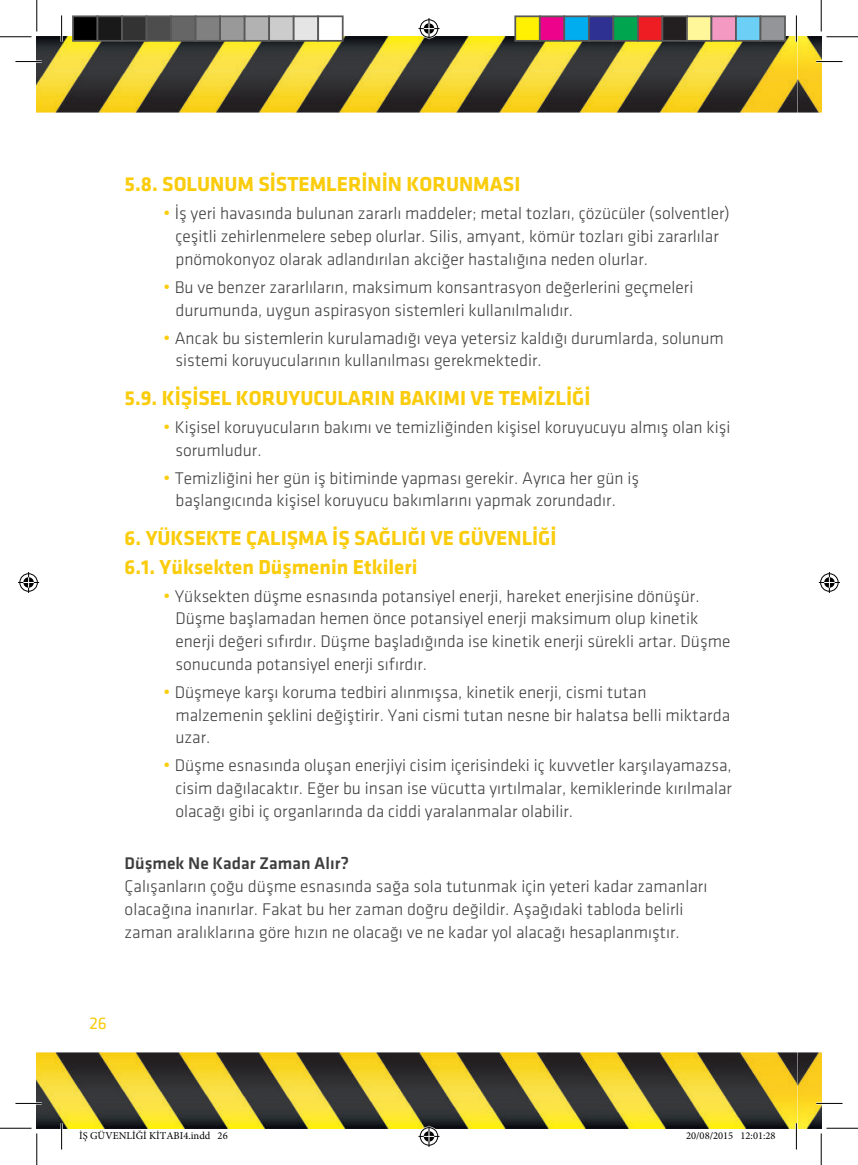
<style>
.page{position:relative;width:858px;height:1165px;background:#fff}
.page>*{position:absolute;margin:0;border:0;box-sizing:border-box;transform-origin:0 0}
.t1{font:700 21px/28.7px "Klavika";color:#facc0c}
.t2{font:300 17.5px/22.8px "Klavika";color:#3e3e3f}
.t3{font:500 17.5px "Klavika";color:#3e3e3f}
.t4{font:17.5px "Klavika";color:#facc0c}
.t5{font:10.5px "Minion Pro";color:#000}
.s1{font-size:19.25px;color:#facc0c}
</style>
<div class="page">
<img style="left:37px;top:37px;width:784px;height:76px">
<img style="left:37px;top:1052px;width:784px;height:76px">
<hr style="left:15px;top:60px;width:27px;height:3px;background:#fff">
<hr style="left:816px;top:60px;width:26px;height:3px;background:#fff">
<hr style="left:15px;top:1102px;width:27px;height:2px;background:#fff">
<hr style="left:816px;top:1102px;width:26px;height:2px;background:#fff">
<hr style="left:60px;top:15px;width:3px;height:27px;background:#fff">
<hr style="left:60px;top:1123px;width:3px;height:26px;background:#fff">
<hr style="left:795px;top:15px;width:2px;height:27px;background:#fff">
<hr style="left:795px;top:1123px;width:2px;height:26px;background:#fff">
<svg style="left:15px;top:61px;width:27px;height:1px"></svg>
<svg style="left:816px;top:61px;width:26px;height:1px"></svg>
<svg style="left:15px;top:1103px;width:27px;height:1px"></svg>
<svg style="left:816px;top:1103px;width:26px;height:1px"></svg>
<svg style="left:61px;top:15px;width:1px;height:27px"></svg>
<svg style="left:61px;top:1123px;width:1px;height:26px"></svg>
<svg style="left:795px;top:15px;width:1px;height:27px"></svg>
<svg style="left:795px;top:1123px;width:1px;height:26px"></svg>
<hr style="left:0;top:36px;width:32px;height:1px;background:#000">
<hr style="left:826px;top:36px;width:31px;height:1px;background:#000">
<hr style="left:0;top:1128px;width:32px;height:1px;background:#000">
<hr style="left:826px;top:1128px;width:31px;height:1px;background:#000">
<hr style="left:36px;top:0;width:1px;height:31px;background:#000">
<hr style="left:36px;top:1133px;width:1px;height:32px;background:#000">
<hr style="left:820px;top:0;width:1px;height:31px;background:#000">
<hr style="left:820px;top:1133px;width:1px;height:32px;background:#000">
<svg style="left:418px;top:18px;width:21px;height:21px"></svg>
<svg style="left:418px;top:1126px;width:21px;height:21px"></svg>
<svg style="left:18px;top:572px;width:21px;height:21px"></svg>
<svg style="left:818px;top:572px;width:21px;height:21px"></svg>
<div style="left:73px;top:16px;width:24px;height:25px;background:#000"></div>
<div style="left:72px;top:15px;width:26px;height:27px;border:2px solid #595959"></div>
<div style="left:97px;top:16px;width:25px;height:25px;background:#191919"></div>
<div style="left:97px;top:15px;width:26px;height:27px;border:2px solid #595959"></div>
<div style="left:122px;top:16px;width:24px;height:25px;background:#333"></div>
<div style="left:121px;top:15px;width:26px;height:27px;border:2px solid #595959"></div>
<div style="left:146px;top:16px;width:25px;height:25px;background:#4d4d4d"></div>
<div style="left:146px;top:15px;width:26px;height:27px;border:2px solid #595959"></div>
<div style="left:171px;top:16px;width:24px;height:25px;background:#666"></div>
<div style="left:170px;top:15px;width:26px;height:27px;border:2px solid #595959"></div>
<div style="left:195px;top:16px;width:25px;height:25px;background:#808080"></div>
<div style="left:195px;top:15px;width:26px;height:27px;border:2px solid #595959"></div>
<div style="left:220px;top:16px;width:24px;height:25px;background:#999"></div>
<div style="left:219px;top:15px;width:26px;height:27px;border:2px solid #595959"></div>
<div style="left:244px;top:16px;width:25px;height:25px;background:#b2b2b2"></div>
<div style="left:244px;top:15px;width:26px;height:27px;border:2px solid #595959"></div>
<div style="left:269px;top:16px;width:24px;height:25px;background:#ccc"></div>
<div style="left:268px;top:15px;width:26px;height:27px;border:2px solid #595959"></div>
<div style="left:293px;top:16px;width:25px;height:25px;background:#e5e5e5"></div>
<div style="left:293px;top:15px;width:26px;height:27px;border:2px solid #595959"></div>
<div style="left:318px;top:16px;width:24px;height:25px;background:#fff"></div>
<div style="left:317px;top:15px;width:26px;height:27px;border:2px solid #595959"></div>
<div style="left:515px;top:16px;width:24px;height:25px;background:#fff101"></div>
<div style="left:514px;top:15px;width:26px;height:27px;border:2px solid #595959"></div>
<div style="left:539px;top:16px;width:25px;height:25px;background:#ed028c"></div>
<div style="left:538px;top:15px;width:27px;height:27px;border:2px solid #595959"></div>
<div style="left:564px;top:16px;width:24px;height:25px;background:#00aeef"></div>
<div style="left:563px;top:15px;width:26px;height:27px;border:2px solid #595959"></div>
<div style="left:588px;top:16px;width:25px;height:25px;background:#2e3092"></div>
<div style="left:587px;top:15px;width:27px;height:27px;border:2px solid #595959"></div>
<div style="left:613px;top:16px;width:24px;height:25px;background:#00a54f"></div>
<div style="left:612px;top:15px;width:26px;height:27px;border:2px solid #595959"></div>
<div style="left:637px;top:16px;width:25px;height:25px;background:#ee1d23"></div>
<div style="left:636px;top:15px;width:27px;height:27px;border:2px solid #595959"></div>
<div style="left:662px;top:16px;width:24px;height:25px;background:#231f20"></div>
<div style="left:661px;top:15px;width:26px;height:27px;border:2px solid #595959"></div>
<div style="left:686px;top:16px;width:25px;height:25px;background:#fff79a"></div>
<div style="left:685px;top:15px;width:27px;height:27px;border:2px solid #595959"></div>
<div style="left:711px;top:16px;width:24px;height:25px;background:#f499c2"></div>
<div style="left:710px;top:15px;width:26px;height:27px;border:2px solid #595959"></div>
<div style="left:735px;top:16px;width:25px;height:25px;background:#6bcff6"></div>
<div style="left:734px;top:15px;width:27px;height:27px;border:2px solid #595959"></div>
<div style="left:760px;top:16px;width:24px;height:25px;background:#939598"></div>
<div style="left:759px;top:15px;width:26px;height:27px;border:2px solid #595959"></div>
<p class="t1" style="left:125px;top:170px;width:397px">5.8. SOLUNUM SİSTEMLERİNİN KORUNMASI</p>
<p class="t2" style="left:175px;top:203px;width:555px;text-indent:-12px"><span class="s1">•</span> İş yeri havasında bulunan zararlı maddeler; metal tozları, çözücüler (solventler) çeşitli zehirlenmelere sebep olurlar. Silis, amyant, kömür tozları gibi zararlılar pnömokonyoz olarak adlandırılan akciğer hastalığına neden olurlar.</p>
<p class="t2" style="left:175px;top:276px;width:519px;text-indent:-12px"><span class="s1">•</span> Bu ve benzer zararlıların, maksimum konsantrasyon değerlerini geçmeleri durumunda, uygun aspirasyon sistemleri kullanılmalıdır.</p>
<p class="t2" style="left:175px;top:327px;width:549px;text-indent:-12px"><span class="s1">•</span> Ancak bu sistemlerin kurulamadığı veya yetersiz kaldığı durumlarda, solunum sistemi koruyucularının kullanılması gerekmektedir.</p>
<p class="t1" style="left:125px;top:384px;width:467px">5.9. KİŞİSEL KORUYUCULARIN BAKIMI VE TEMİZLİĞİ</p>
<p class="t2" style="left:175px;top:416px;width:556px;text-indent:-12px"><span class="s1">•</span> Kişisel koruyucuların bakımı ve temizliğinden kişisel koruyucuyu almış olan kişi sorumludur.</p>
<p class="t2" style="left:175px;top:467px;width:465px;text-indent:-12px"><span class="s1">•</span> Temizliğini her gün iş bitiminde yapması gerekir. Ayrıca her gün iş başlangıcında kişisel koruyucu bakımlarını yapmak zorundadır.</p>
<p class="t1" style="left:125px;top:524px;width:433px">6. YÜKSEKTE ÇALIŞMA İŞ SAĞLIĞI VE GÜVENLİĞİ<br>6.1. Yüksekten Düşmenin Etkileri</p>
<p class="t2" style="left:175px;top:585px;width:556px;text-indent:-12px"><span class="s1">•</span> Yüksekten düşme esnasında potansiyel enerji, hareket enerjisine dönüşür.<br>Düşme başlamadan hemen önce potansiyel enerji maksimum olup kinetik enerji değeri sıfırdır. Düşme başladığında ise kinetik enerji sürekli artar. Düşme sonucunda potansiyel enerji sıfırdır.</p>
<p class="t2" style="left:175px;top:681px;width:556px;text-indent:-12px"><span class="s1">•</span> Düşmeye karşı koruma tedbiri alınmışsa, kinetik enerji, cismi tutan malzemenin şeklini değiştirir. Yani cismi tutan nesne bir halatsa belli miktarda uzar.</p>
<p class="t2" style="left:175px;top:754px;width:558px;text-align:justify;text-indent:-12px"><span class="s1">•</span> Düşme esnasında oluşan enerjiyi cisim içerisindeki iç kuvvetler karşılayamazsa, cisim dağılacaktır. Eğer bu insan ise vücutta yırtılmalar, kemiklerinde kırılmalar olacağı gibi iç organlarında da ciddi yaralanmalar olabilir.</p>
<p class="t3" style="left:125px;top:854px;width:226px">Düşmek Ne Kadar Zaman Alır?</p>
<p class="t2" style="left:125px;top:875px;width:584px">Çalışanların çoğu düşme esnasında sağa sola tutunmak için yeteri kadar zamanları olacağına inanırlar. Fakat bu her zaman doğru değildir. Aşağıdaki tabloda belirli zaman aralıklarına göre hızın ne olacağı ve ne kadar yol alacağı hesaplanmıştır.</p>
<p class="t4" style="left:89px;top:1014px;width:19px">26</p>
<p class="t5" style="left:79px;top:1130px;width:150px">İŞ GÜVENLİĞİ KİTABI4.indd 26</p>
<p class="t5" style="left:685px;top:1130px;width:91px">20/08/2015 12:01:28</p>
</div>
